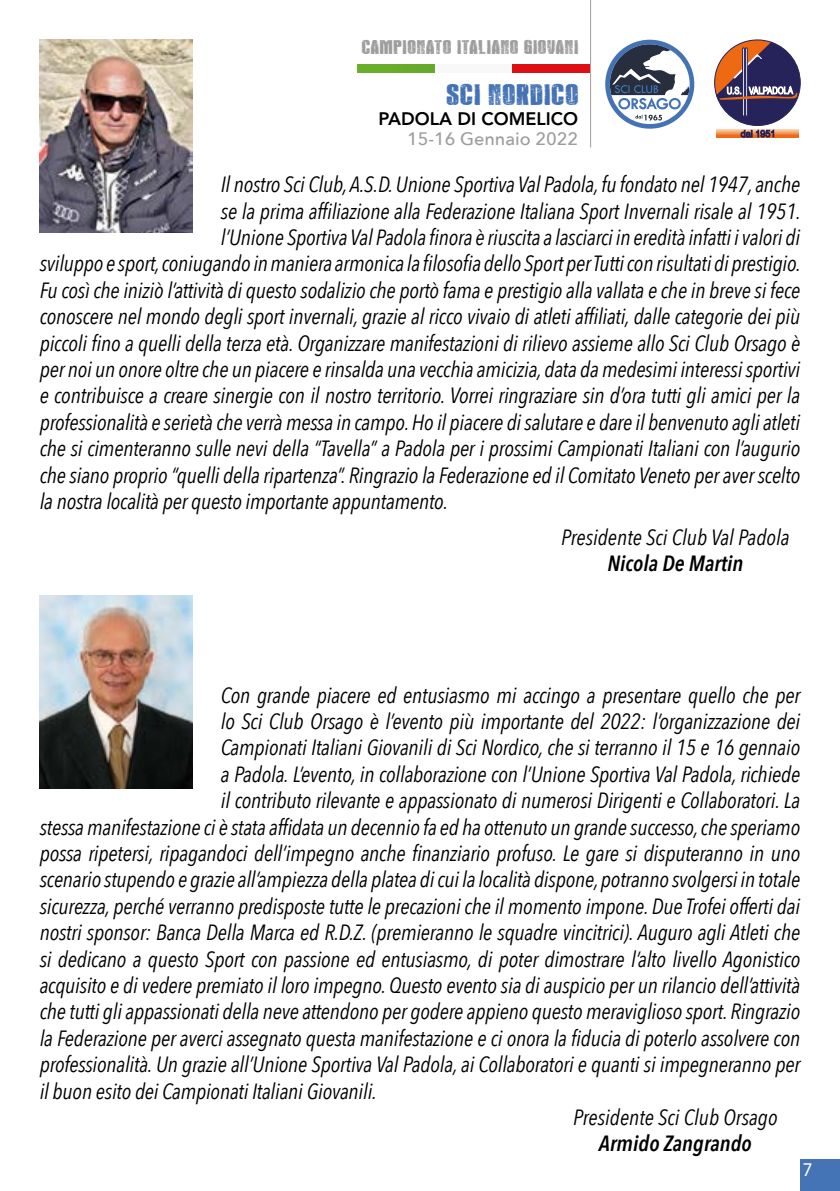
<style>
.page{position:relative;width:840px;height:1191px;background:#fff}
.page>*{position:absolute;margin:0;border:0;box-sizing:border-box;transform-origin:0 0}
.t1{font:24px "Rock's Death";letter-spacing:.05em;color:#4473b5}
.t2{font:italic 22px "Avenir Next Condensed";letter-spacing:-.01em;color:#000}
.t3{font:italic 600 22px "Avenir Next Condensed";color:#000}
.t4{font:800 18px "Avenir";color:#000}
.t5{font:500 18px "Avenir Next";color:#9d9d9c}
.t6{font:18px "Avenir";color:#fff}
.t7{font:16px "Rock's Death";letter-spacing:.05em;color:#9d9d9c}
</style>
<div class="page">
<svg style="left:605px;top:40px;width:89px;height:89px"></svg>
<svg style="left:714px;top:40px;width:85px;height:97px"></svg>
<hr style="left:590px;top:0;width:1px;height:147px;background:#9d9d9c">
<div style="left:357px;top:64px;width:233px;height:9px;background:#69ac2a"></div>
<div style="left:434px;top:64px;width:78px;height:9px;background:#f8f8f8"></div>
<div style="left:512px;top:64px;width:78px;height:9px;background:#dd0f12"></div>
<img style="left:40px;top:595px;width:152px;height:193px">
<img style="left:40px;top:40px;width:152px;height:192px">
<div style="left:799px;top:1159px;width:40px;height:32px;background:#4474b5"></div>
<p class="t7" style="left:361px;top:38px;width:218px">CAMPIONATO ITALIANO GIOVANI</p>
<p class="t1" style="left:446px;top:82px;width:133px">SCI NORDICO</p>
<p class="t4" style="left:378px;top:108px;width:201px">PADOLA DI COMELICO</p>
<p class="t5" style="left:407px;top:123px;width:173px">15-16 Gennaio 2022</p>
<p class="t2" style="left:221px;top:171px;width:580px">Il nostro Sci Club, A.S.D. Unione Sportiva Val Padola, fu fondato nel 1947, anche</p>
<p class="t2" style="left:221px;top:198px;width:581px">se la prima affiliazione alla Federazione Italiana Sport Invernali risale al 1951.</p>
<p class="t2" style="left:221px;top:224px;width:580px">l’Unione Sportiva Val Padola finora è riuscita a lasciarci in eredità infatti i valori di</p>
<p class="t2" style="left:40px;top:250px;width:762px">sviluppo e sport, coniugando in maniera armonica la filosofia dello Sport per Tutti con risultati di prestigio.</p>
<p class="t2" style="left:40px;top:277px;width:761px">Fu così che iniziò l’attività di questo sodalizio che portò fama e prestigio alla vallata e che in breve si fece</p>
<p class="t2" style="left:40px;top:303px;width:761px">conoscere nel mondo degli sport invernali, grazie al ricco vivaio di atleti affiliati, dalle categorie dei più</p>
<p class="t2" style="left:40px;top:330px;width:761px">piccoli fino a quelli della terza età. Organizzare manifestazioni di rilievo assieme allo Sci Club Orsago è</p>
<p class="t2" style="left:40px;top:356px;width:761px">per noi un onore oltre che un piacere e rinsalda una vecchia amicizia, data da medesimi interessi sportivi</p>
<p class="t2" style="left:40px;top:382px;width:761px">e contribuisce a creare sinergie con il nostro territorio. Vorrei ringraziare sin d’ora tutti gli amici per la</p>
<p class="t2" style="left:40px;top:409px;width:761px">professionalità e serietà che verrà messa in campo. Ho il piacere di salutare e dare il benvenuto agli atleti</p>
<p class="t2" style="left:40px;top:435px;width:761px">che si cimenteranno sulle nevi della “Tavella” a Padola per i prossimi Campionati Italiani con l’augurio</p>
<p class="t2" style="left:40px;top:462px;width:761px">che siano proprio “quelli della ripartenza”. Ringrazio la Federazione ed il Comitato Veneto per aver scelto</p>
<p class="t2" style="left:40px;top:488px;width:409px">la nostra località per questo importante appuntamento.</p>
<p class="t2" style="left:560px;top:524px;width:230px">Presidente Sci Club Val Padola</p>
<p class="t3" style="left:607px;top:550px;width:137px">Nicola De Martin</p>
<p class="t2" style="left:221px;top:681px;width:580px">Con grande piacere ed entusiasmo mi accingo a presentare quello che per</p>
<p class="t2" style="left:221px;top:708px;width:580px">lo Sci Club Orsago è l’evento più importante del 2022: l’organizzazione dei</p>
<p class="t2" style="left:221px;top:734px;width:580px">Campionati Italiani Giovanili di Sci Nordico, che si terranno il 15 e 16 gennaio</p>
<p class="t2" style="left:221px;top:761px;width:580px">a Padola. L’evento, in collaborazione con l’Unione Sportiva Val Padola, richiede</p>
<p class="t2" style="left:221px;top:787px;width:580px">il contributo rilevante e appassionato di numerosi Dirigenti e Collaboratori. La</p>
<p class="t2" style="left:40px;top:813px;width:761px">stessa manifestazione ci è stata affidata un decennio fa ed ha ottenuto un grande successo, che speriamo</p>
<p class="t2" style="left:40px;top:840px;width:761px">possa ripetersi, ripagandoci dell’impegno anche finanziario profuso. Le gare si disputeranno in uno</p>
<p class="t2" style="left:40px;top:866px;width:761px">scenario stupendo e grazie all’ampiezza della platea di cui la località dispone, potranno svolgersi in totale</p>
<p class="t2" style="left:40px;top:893px;width:761px">sicurezza, perché verranno predisposte tutte le precazioni che il momento impone. Due Trofei offerti dai</p>
<p class="t2" style="left:40px;top:919px;width:761px">nostri sponsor: Banca Della Marca ed R.D.Z. (premieranno le squadre vincitrici). Auguro agli Atleti che</p>
<p class="t2" style="left:40px;top:945px;width:761px">si dedicano a questo Sport con passione ed entusiasmo, di poter dimostrare l’alto livello Agonistico</p>
<p class="t2" style="left:40px;top:972px;width:761px">acquisito e di vedere premiato il loro impegno. Questo evento sia di auspicio per un rilancio dell’attività</p>
<p class="t2" style="left:40px;top:998px;width:761px">che tutti gli appassionati della neve attendono per godere appieno questo meraviglioso sport. Ringrazio</p>
<p class="t2" style="left:40px;top:1025px;width:761px">la Federazione per averci assegnato questa manifestazione e ci onora la fiducia di poterlo assolvere con</p>
<p class="t2" style="left:40px;top:1051px;width:761px">professionalità. Un grazie all’Unione Sportiva Val Padola, ai Collaboratori e quanti si impegneranno per</p>
<p class="t2" style="left:40px;top:1077px;width:338px">il buon esito dei Campionati Italiani Giovanili.</p>
<p class="t2" style="left:573px;top:1104px;width:206px">Presidente Sci Club Orsago</p>
<p class="t3" style="left:598px;top:1130px;width:154px">Armido Zangrando</p>
<p class="t6" style="left:802px;top:1159px;width:12px">7</p>
</div>
